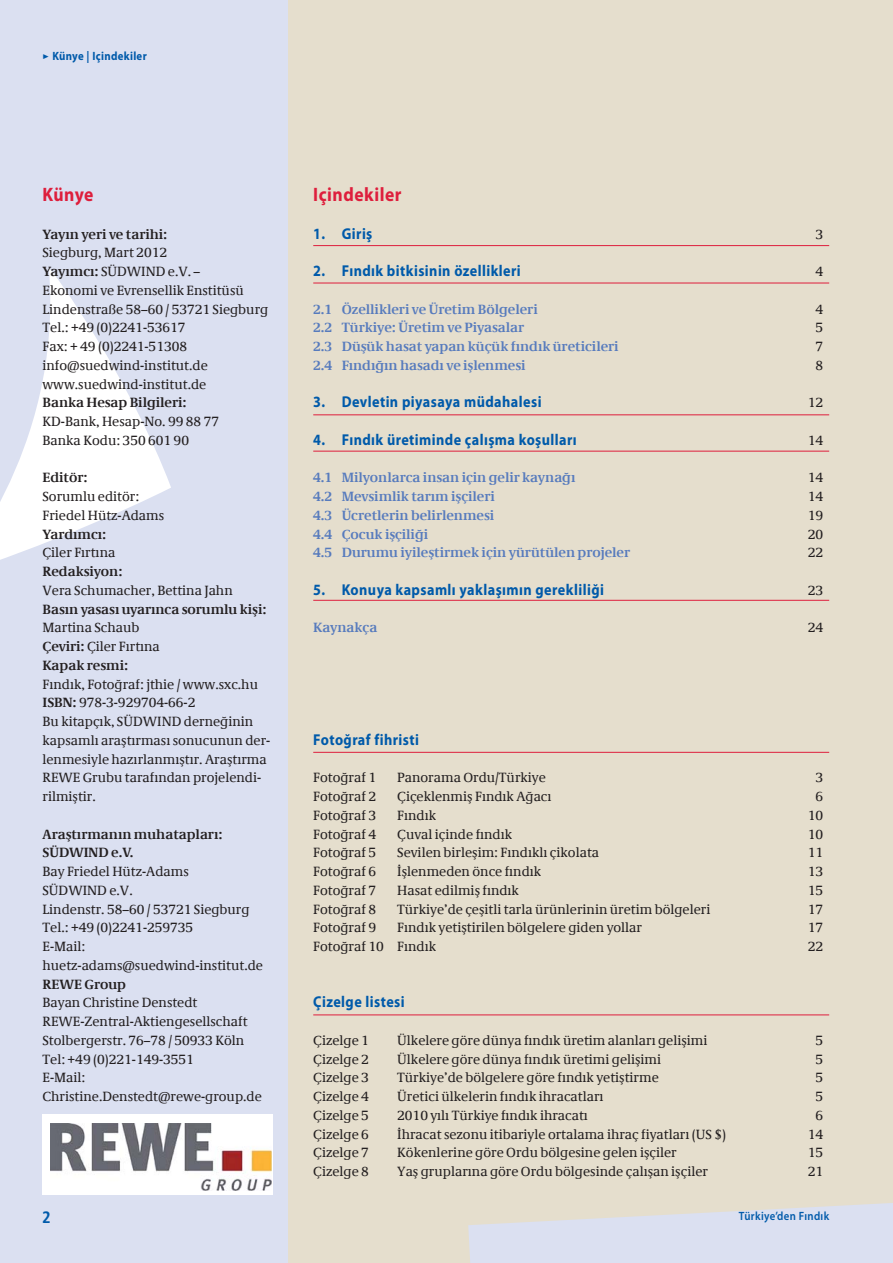
<style>
.page{position:relative;width:893px;height:1263px;background:#fff}
.page>*{position:absolute;margin:0;border:0;box-sizing:border-box;transform-origin:0 0}
.t1{font:700 19.5px "Myriad Pro";letter-spacing:.03em;color:#de1e3c;scale:.9 1}
.t2{font:16.5px "Transit Print OT Bld";color:#005aaa}
.t3{font:700 15.75px "Myriad Pro";letter-spacing:.03em;color:#005aaa;scale:.9 1}
.t4{font:13.5px/18.8px "Demos Com";color:#231f20}
.t5{font:700 13.5px "Demos Com";color:#577bbd}
.t6{font:700 13.5px/18.8px "Demos Com";color:#231f20}
.t7{font:700 12px "Myriad Pro";letter-spacing:.03em;color:#005aaa;scale:.9 1}
.t8{font:600 12px "Myriad Pro";letter-spacing:.03em;color:#005aaa;scale:.9 1}
.s1{font-family:"Transit Print OT Bld";font-weight:400}
.s2{font-weight:700}
</style>
<div class="page">
<div style="left:285px;top:0;width:608px;height:1263px;background:#e5decd"></div>
<div style="left:0;top:0;width:288px;height:1263px;background:#dbe0f1"></div>
<svg style="left:468px;top:1203px;width:425px;height:60px"></svg>
<div style="left:43px;top:1114px;width:230px;height:81px;background:#fff"></div>
<hr style="left:313px;top:451px;width:516px;height:1px;background:#de1e3c">
<hr style="left:313px;top:600px;width:516px;height:1px;background:#de1e3c">
<hr style="left:313px;top:752px;width:516px;height:1px;background:#de1e3c">
<hr style="left:313px;top:1014px;width:516px;height:1px;background:#de1e3c">
<hr style="left:313px;top:245px;width:516px;height:1px;background:#de1e3c">
<hr style="left:313px;top:283px;width:516px;height:1px;background:#de1e3c">
<hr style="left:313px;top:414px;width:516px;height:1px;background:#de1e3c">
<svg style="left:0;top:269px;width:171px;height:291px"></svg>
<img style="left:51px;top:1123px;width:221px;height:68px">
<p class="t7" style="left:43px;top:52px;width:117px"><span class="s1">▸</span> Künye | Içindekiler</p>
<h1 class="t1" style="left:43px;top:187px;width:58px">Künye</h1>
<p class="t6" style="left:43px;top:226px;width:126px">Yayın yeri ve tarihi:</p>
<p class="t4" style="left:43px;top:245px;width:227px">Siegburg, Mart 2012<br><span class="s2">Yayımcı:</span> SÜDWIND e.V. –<br>Ekonomi ve Evrensellik Enstitüsü<br>Lindenstraße 58–60 / 53721 Siegburg<br>Tel.: +49 (0)2241-53617<br>Fax: + 49 (0)2241-51308 info@suedwind-institut.de www.suedwind-institut.de</p>
<p class="t6" style="left:43px;top:395px;width:145px">Banka Hesap Bilgileri:</p>
<p class="t4" style="left:43px;top:414px;width:178px">KD-Bank, Hesap-No. 99 88 77<br>Banka Kodu: 350 601 90</p>
<p class="t6" style="left:43px;top:470px;width:47px">Editör:</p>
<p class="t4" style="left:43px;top:489px;width:123px">Sorumlu editör:<br>Friedel Hütz-Adams</p>
<p class="t6" style="left:43px;top:526px;width:65px">Yardımcı:</p>
<p class="t4" style="left:43px;top:545px;width:74px">Çiler Fırtına</p>
<p class="t6" style="left:43px;top:564px;width:81px">Redaksiyon:</p>
<p class="t4" style="left:43px;top:582px;width:192px">Vera Schumacher, Bettina Jahn</p>
<p class="t6" style="left:43px;top:601px;width:225px">Basın yasası uyarınca sorumlu kişi:</p>
<p class="t4" style="left:43px;top:620px;width:119px">Martina Schaub<br><span class="s2">Çeviri:</span> Çiler Fırtına<br><span class="s2">Kapak resmi:</span></p>
<p class="t4" style="left:43px;top:676px;width:229px">Fındık, Fotoğraf: jthie / www.sxc.hu<br><span class="s2">ISBN:</span> 978-3-929704-66-2<br>Bu kitapçık, SÜDWIND derneğinin kapsamlı araştırması sonucunun der&shy;lenmesiyle hazırlanmıştır. Araştırma<br>REWE Grubu tarafından projelendi&shy;rilmiştir.</p>
<p class="t6" style="left:43px;top:826px;width:181px">Araştırmanın muhatapları:<br>SÜDWIND e.V.</p>
<p class="t4" style="left:43px;top:864px;width:222px">Bay Friedel Hütz-Adams<br>SÜDWIND e.V.<br>Lindenstr. 58–60 / 53721 Siegburg<br>Tel.: +49 (0)2241-259735<br>E-Mail: huetz-adams@suedwind-institut.de</p>
<p class="t6" style="left:43px;top:976px;width:85px">REWE Group</p>
<p class="t4" style="left:43px;top:995px;width:221px">Bayan Christine Denstedt<br>REWE-Zentral-Aktiengesellschaft<br>Stolbergerstr. 76–78 / 50933 Köln<br>Tel: +49 (0)221-149-3551<br>E-Mail:<br>Christine.Denstedt@rewe-group.de</p>
<h1 class="t1" style="left:313px;top:187px;width:100px">Içindekiler</h1>
<p class="t3" style="left:313px;top:227px;width:67px">1. Giriş</p>
<p class="t4" style="left:816px;top:226px;width:9px">3</p>
<p class="t3" style="left:313px;top:265px;width:232px">2. Fındık bitkisinin özellikleri</p>
<p class="t4" style="left:816px;top:264px;width:9px">4</p>
<p class="t5" style="left:313px;top:304px;width:226px">2.1 Özellikleri ve Üretim Bölgeleri</p>
<p class="t4" style="left:816px;top:301px;width:9px">4</p>
<p class="t5" style="left:313px;top:323px;width:213px">2.2 Türkiye: Üretim ve Piyasalar</p>
<p class="t4" style="left:816px;top:320px;width:9px">5</p>
<p class="t5" style="left:313px;top:341px;width:307px">2.3 Düşük hasat yapan küçük fındık üreticileri</p>
<p class="t4" style="left:816px;top:339px;width:9px">7</p>
<p class="t5" style="left:313px;top:360px;width:214px">2.4 Fındığın hasadı ve işlenmesi</p>
<p class="t4" style="left:816px;top:357px;width:9px">8</p>
<p class="t3" style="left:313px;top:396px;width:255px">3. Devletin piyasaya müdahalesi</p>
<p class="t4" style="left:808px;top:395px;width:17px">12</p>
<p class="t3" style="left:313px;top:434px;width:294px">4. Fındık üretiminde çalışma koşulları</p>
<p class="t4" style="left:808px;top:432px;width:17px">14</p>
<p class="t5" style="left:313px;top:473px;width:264px">4.1 Milyonlarca insan için gelir kaynağı</p>
<p class="t4" style="left:808px;top:470px;width:17px">14</p>
<p class="t5" style="left:313px;top:491px;width:183px">4.2 Mevsimlik tarım işçileri</p>
<p class="t4" style="left:808px;top:489px;width:17px">14</p>
<p class="t5" style="left:313px;top:510px;width:183px">4.3 Ücretlerin belirlenmesi</p>
<p class="t4" style="left:808px;top:507px;width:17px">19</p>
<p class="t5" style="left:313px;top:529px;width:116px">4.4 Çocuk işçiliği</p>
<p class="t4" style="left:808px;top:526px;width:17px">20</p>
<p class="t5" style="left:313px;top:548px;width:318px">4.5 Durumu iyileştirmek için yürütülen projeler</p>
<p class="t4" style="left:808px;top:545px;width:17px">22</p>
<p class="t3" style="left:313px;top:584px;width:324px">5. Konuya kapsamlı yaklaşımın gerekliliği</p>
<p class="t4" style="left:808px;top:582px;width:17px">23</p>
<p class="t5" style="left:313px;top:623px;width:66px">Kaynakça</p>
<p class="t4" style="left:808px;top:620px;width:17px">24</p>
<p class="t3" style="left:313px;top:734px;width:119px">Fotoğraf fihristi</p>
<p class="t4" style="left:313px;top:770px;width:64px">Fotoğraf 1</p>
<p class="t4" style="left:397px;top:770px;width:150px">Panorama Ordu/Türkiye</p>
<p class="t4" style="left:816px;top:770px;width:9px">3</p>
<p class="t4" style="left:313px;top:789px;width:64px">Fotoğraf 2</p>
<p class="t4" style="left:397px;top:789px;width:156px">Çiçeklenmiş Fındık Ağacı</p>
<p class="t4" style="left:816px;top:789px;width:9px">6</p>
<p class="t4" style="left:313px;top:807px;width:64px">Fotoğraf 3</p>
<p class="t4" style="left:397px;top:807px;width:40px">Fındık</p>
<p class="t4" style="left:808px;top:807px;width:17px">10</p>
<p class="t4" style="left:313px;top:826px;width:64px">Fotoğraf 4</p>
<p class="t4" style="left:397px;top:826px;width:116px">Çuval içinde fındık</p>
<p class="t4" style="left:808px;top:826px;width:17px">10</p>
<p class="t4" style="left:313px;top:845px;width:64px">Fotoğraf 5</p>
<p class="t4" style="left:397px;top:845px;width:203px">Sevilen birleşim: Fındıklı çikolata</p>
<p class="t4" style="left:808px;top:845px;width:17px">11</p>
<p class="t4" style="left:313px;top:864px;width:64px">Fotoğraf 6</p>
<p class="t4" style="left:397px;top:864px;width:146px">İşlenmeden önce fındık</p>
<p class="t4" style="left:808px;top:864px;width:17px">13</p>
<p class="t4" style="left:313px;top:882px;width:64px">Fotoğraf 7</p>
<p class="t4" style="left:397px;top:882px;width:123px">Hasat edilmiş fındık</p>
<p class="t4" style="left:808px;top:882px;width:17px">15</p>
<p class="t4" style="left:313px;top:901px;width:64px">Fotoğraf 8</p>
<p class="t4" style="left:397px;top:901px;width:315px">Türkiye’de çeşitli tarla ürünlerinin üretim bölgeleri</p>
<p class="t4" style="left:808px;top:901px;width:17px">17</p>
<p class="t4" style="left:313px;top:920px;width:64px">Fotoğraf 9</p>
<p class="t4" style="left:397px;top:920px;width:246px">Fındık yetiştirilen bölgelere giden yollar</p>
<p class="t4" style="left:808px;top:920px;width:17px">17</p>
<p class="t4" style="left:313px;top:939px;width:124px">Fotoğraf 10 Fındık</p>
<p class="t4" style="left:808px;top:939px;width:17px">22</p>
<p class="t3" style="left:313px;top:996px;width:103px">Çizelge listesi</p>
<p class="t4" style="left:313px;top:1032px;width:57px">Çizelge 1</p>
<p class="t4" style="left:397px;top:1032px;width:312px">Ülkelere göre dünya fındık üretim alanları gelişimi</p>
<p class="t4" style="left:816px;top:1032px;width:9px">5</p>
<p class="t4" style="left:313px;top:1051px;width:57px">Çizelge 2</p>
<p class="t4" style="left:397px;top:1051px;width:265px">Ülkelere göre dünya fındık üretimi gelişimi</p>
<p class="t4" style="left:816px;top:1051px;width:9px">5</p>
<p class="t4" style="left:313px;top:1070px;width:57px">Çizelge 3</p>
<p class="t4" style="left:397px;top:1070px;width:263px">Türkiye’de bölgelere göre fındık yetiştirme</p>
<p class="t4" style="left:816px;top:1070px;width:9px">5</p>
<p class="t4" style="left:313px;top:1089px;width:57px">Çizelge 4</p>
<p class="t4" style="left:397px;top:1089px;width:208px">Üretici ülkelerin fındık ihracatları</p>
<p class="t4" style="left:816px;top:1089px;width:9px">5</p>
<p class="t4" style="left:313px;top:1107px;width:57px">Çizelge 5</p>
<p class="t4" style="left:397px;top:1107px;width:192px">2010 yılı Türkiye fındık ihracatı</p>
<p class="t4" style="left:816px;top:1107px;width:9px">6</p>
<p class="t4" style="left:313px;top:1126px;width:57px">Çizelge 6</p>
<p class="t4" style="left:397px;top:1126px;width:330px">İhracat sezonu itibariyle ortalama ihraç fiyatları (US $)</p>
<p class="t4" style="left:808px;top:1126px;width:17px">14</p>
<p class="t4" style="left:313px;top:1145px;width:57px">Çizelge 7</p>
<p class="t4" style="left:397px;top:1145px;width:281px">Kökenlerine göre Ordu bölgesine gelen işçiler</p>
<p class="t4" style="left:808px;top:1145px;width:17px">15</p>
<p class="t4" style="left:313px;top:1164px;width:57px">Çizelge 8</p>
<p class="t4" style="left:397px;top:1164px;width:312px">Yaş gruplarına göre Ordu bölgesinde çalışan işçiler</p>
<p class="t4" style="left:808px;top:1164px;width:17px">21</p>
<p class="t2" style="left:43px;top:1210px;width:10px">2</p>
<p class="t8" style="left:739px;top:1211px;width:102px">Türkiye’den Fındık</p>
</div>
